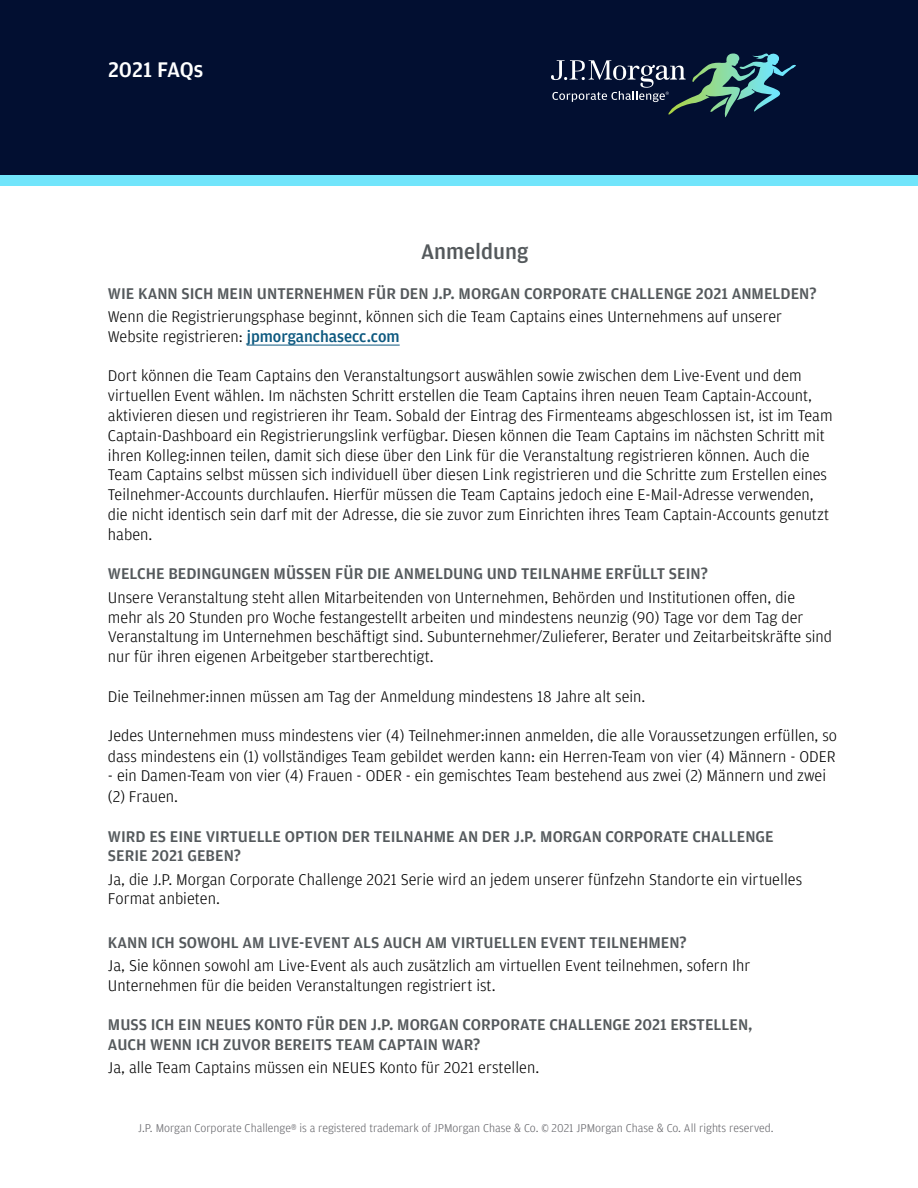
<style>
.page{position:relative;width:918px;height:1188px;background:#fff}
.page>*{position:absolute;margin:0;border:0;box-sizing:border-box;transform-origin:0 0}
.t1{font:500 22.5px "Amplitude";color:#54595c}
.t2{font:500 22.5px "Amplitude";color:#fff}
.t3{font:300 16.5px/19.8px "Amplitude";color:#000}
.t4{font:500 16.5px/19.8px "Amplitude";color:#54595c}
.t5{font:300 12px "Amplitude";color:#65656a}
.s1{font-weight:500;color:#0d5980}
</style>
<div class="page">
<div style="left:0;top:0;width:918px;height:176px;background:#020f31"></div>
<svg style="left:551px;top:53px;width:245px;height:64px"></svg>
<div style="left:0;top:176px;width:918px;height:10px;background:#71e5fb"></div>
<hr style="left:247px;top:345px;width:153px;height:1px;background:#0d5980">
<h1 class="t2" style="left:108px;top:56px;width:97px">2021 FAQs</h1>
<h1 class="t1" style="left:421px;top:237px;width:109px">Anmeldung</h1>
<p class="t4" style="left:108px;top:283px;width:710px">WIE KANN SICH MEIN UNTERNEHMEN FÜR DEN J.P. MORGAN CORPORATE CHALLENGE 2021 ANMELDEN?</p>
<p class="t3" style="left:108px;top:306px;width:676px">Wenn die Registrierungsphase beginnt, können sich die Team Captains eines Unternehmens auf unserer<br>Website registrieren: <span class="s1">jpmorganchasecc.com</span></p>
<p class="t3" style="left:108px;top:366px;width:726px">Dort können die Team Captains den Veranstaltungsort auswählen sowie zwischen dem Live-Event und dem virtuellen Event wählen. Im nächsten Schritt erstellen die Team Captains ihren neuen Team Captain-Account, aktivieren diesen und registrieren ihr Team. Sobald der Eintrag des Firmenteams abgeschlossen ist, ist im Team Captain-Dashboard ein Registrierungslink verfügbar. Diesen können die Team Captains im nächsten Schritt mit ihren Kolleg:innen teilen, damit sich diese über den Link für die Veranstaltung registrieren können. Auch die Team Captains selbst müssen sich individuell über diesen Link registrieren und die Schritte zum Erstellen eines Teilnehmer-Accounts durchlaufen. Hierfür müssen die Team Captains jedoch eine E-Mail-Adresse verwenden, die nicht identisch sein darf mit der Adresse, die sie zuvor zum Einrichten ihres Team Captain-Accounts genutzt haben.</p>
<p class="t4" style="left:108px;top:564px;width:602px">WELCHE BEDINGUNGEN MÜSSEN FÜR DIE ANMELDUNG UND TEILNAHME ERFÜLLT SEIN?</p>
<p class="t3" style="left:108px;top:587px;width:726px">Unsere Veranstaltung steht allen Mitarbeitenden von Unternehmen, Behörden und Institutionen offen, die mehr als 20 Stunden pro Woche festangestellt arbeiten und mindestens neunzig (90) Tage vor dem Tag der Veranstaltung im Unternehmen beschäftigt sind. Subunternehmer/Zulieferer, Berater und Zeitarbeitskräfte sind nur für ihren eigenen Arbeitgeber startberechtigt.</p>
<p class="t3" style="left:108px;top:686px;width:539px">Die Teilnehmer:innen müssen am Tag der Anmeldung mindestens 18 Jahre alt sein.</p>
<p class="t3" style="left:108px;top:725px;width:731px;line-height:20.2px">Jedes Unternehmen muss mindestens vier (4) Teilnehmer:innen anmelden, die alle Voraussetzungen erfüllen, so dass mindestens ein (1) vollständiges Team gebildet werden kann: ein Herren-Team von vier (4) Männern - ODER</p>
<p class="t3" style="left:108px;top:765px;width:720px;line-height:20.2px">- ein Damen-Team von vier (4) Frauen - ODER - ein gemischtes Team bestehend aus zwei (2) Männern und zwei (2) Frauen.</p>
<p class="t4" style="left:108px;top:826px;width:667px">WIRD ES EINE VIRTUELLE OPTION DER TEILNAHME AN DER J.P. MORGAN CORPORATE CHALLENGE<br>SERIE 2021 GEBEN?</p>
<p class="t3" style="left:108px;top:869px;width:696px">Ja, die J.P. Morgan Corporate Challenge 2021 Serie wird an jedem unserer fünfzehn Standorte ein virtuelles<br>Format anbieten.</p>
<p class="t4" style="left:108px;top:932px;width:580px">KANN ICH SOWOHL AM LIVE-EVENT ALS AUCH AM VIRTUELLEN EVENT TEILNEHMEN?</p>
<p class="t3" style="left:108px;top:955px;width:644px">Ja, Sie können sowohl am Live-Event als auch zusätzlich am virtuellen Event teilnehmen, sofern Ihr<br>Unternehmen für die beiden Veranstaltungen registriert ist.</p>
<p class="t4" style="left:108px;top:1014px;width:646px">MUSS ICH EIN NEUES KONTO FÜR DEN J.P. MORGAN CORPORATE CHALLENGE 2021 ERSTELLEN,<br>AUCH WENN ICH ZUVOR BEREITS TEAM CAPTAIN WAR?</p>
<p class="t3" style="left:108px;top:1058px;width:433px">Ja, alle Team Captains müssen ein NEUES Konto für 2021 erstellen.</p>
<p class="t5" style="left:138px;top:1120px;width:637px">J.P. Morgan Corporate Challenge® is a registered trademark of JPMorgan Chase &amp; Co. © 2021 JPMorgan Chase &amp; Co. All rights reserved.</p>
</div>
